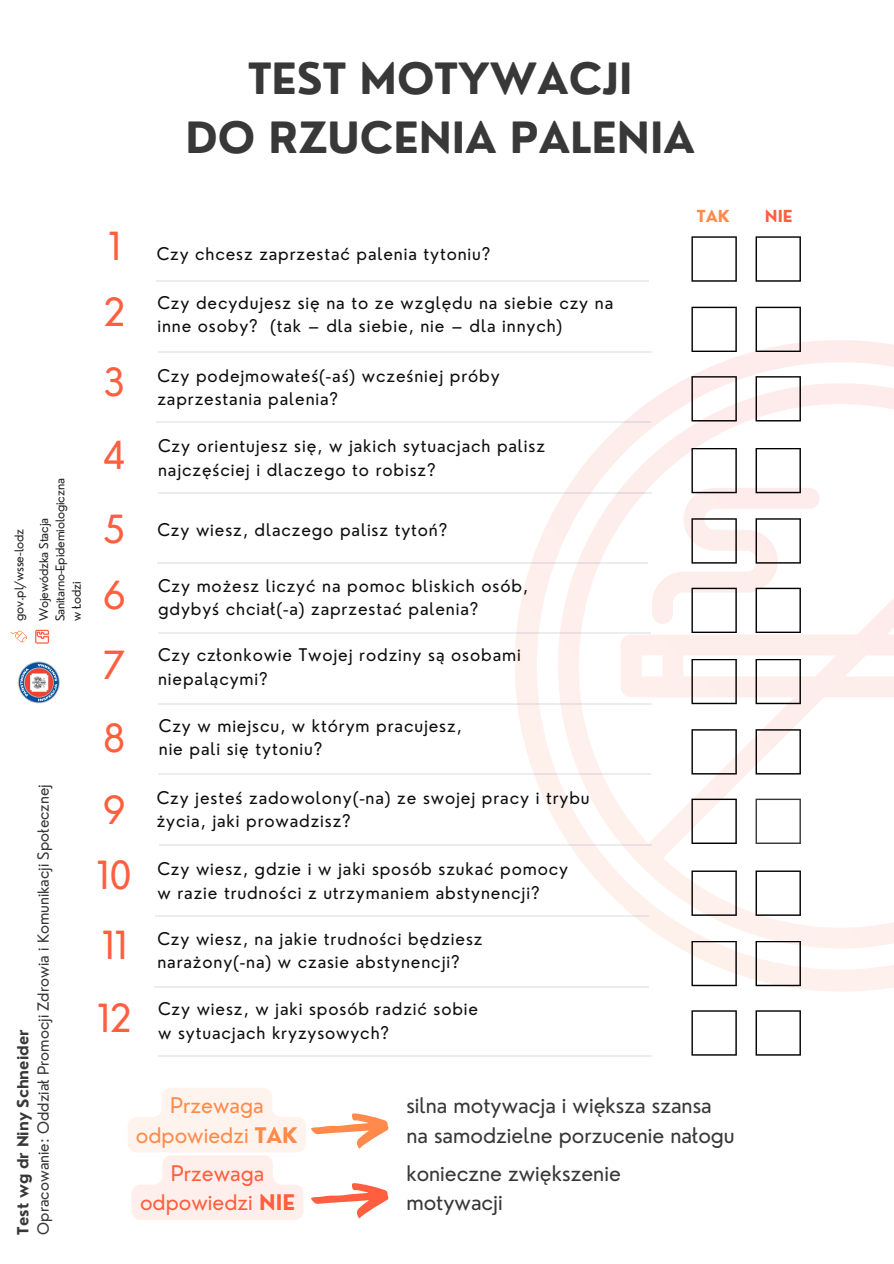
<style>
.page{position:relative;width:894px;height:1264px;background:#fff}
.page>*{position:absolute;margin:0;border:0;box-sizing:border-box;transform-origin:0 0}
.t1{font:700 42px/58.5px "Nourd";color:#383838;text-align:center}
.t2{font:37.8px "Nourd";color:#ff5f3e}
.t3{font:21px/29.2px "Nourd";color:#383838}
.t4{font:21px/29.2px "Nourd";color:#ff8a4b;text-align:center}
.t5{font:21px/29.2px "Nourd";color:#ff5f3e;text-align:center}
.t6{font:17.1px/23.4px "Nourd";letter-spacing:.05em;color:#0e0e0e}
.t7{font:700 16.2px "Nourd";color:#ff8a4b}
.t8{font:700 16.2px "Nourd";color:#ff5f3e}
.t9{font:15px/20.2px "Nourd";color:#383838}
.t10{font:11.85px "Nourd";letter-spacing:-.015em;color:#222}
.s1{font-weight:700}
</style>
<div class="page">
<svg style="left:755px;top:236px;width:45px;height:46px"></svg>
<svg style="left:514px;top:340px;width:379px;height:651px"></svg>
<svg style="left:557px;top:383px;width:336px;height:565px"></svg>
<svg style="left:755px;top:307px;width:45px;height:45px"></svg>
<svg style="left:691px;top:236px;width:45px;height:46px"></svg>
<svg style="left:691px;top:307px;width:45px;height:45px"></svg>
<hr style="left:157px;top:421px;width:493px;height:1px;background:#38487e">
<hr style="left:158px;top:492px;width:493px;height:1px;background:#38487e">
<hr style="left:158px;top:351px;width:493px;height:1px;background:#38487e">
<hr style="left:157px;top:280px;width:491px;height:1px;background:#38487e">
<hr style="left:158px;top:703px;width:493px;height:1px;background:#38487e">
<hr style="left:159px;top:773px;width:491px;height:1px;background:#38487e">
<hr style="left:159px;top:632px;width:491px;height:1px;background:#38487e">
<hr style="left:157px;top:562px;width:490px;height:1px;background:#38487e">
<hr style="left:154px;top:986px;width:494px;height:1px;background:#38487e">
<hr style="left:155px;top:915px;width:493px;height:2px;background:#38487e">
<hr style="left:159px;top:844px;width:492px;height:1px;background:#38487e">
<hr style="left:158px;top:1055px;width:493px;height:1px;background:#38487e">
<svg style="left:755px;top:376px;width:45px;height:45px"></svg>
<svg style="left:691px;top:376px;width:45px;height:45px"></svg>
<svg style="left:652px;top:448px;width:167px;height:185px"></svg>
<svg style="left:755px;top:659px;width:45px;height:45px"></svg>
<svg style="left:755px;top:729px;width:45px;height:45px"></svg>
<svg style="left:691px;top:659px;width:45px;height:45px"></svg>
<svg style="left:691px;top:729px;width:45px;height:45px"></svg>
<svg style="left:755px;top:798px;width:45px;height:46px"></svg>
<svg style="left:691px;top:798px;width:45px;height:46px"></svg>
<svg style="left:755px;top:870px;width:45px;height:45px"></svg>
<svg style="left:755px;top:940px;width:45px;height:46px"></svg>
<svg style="left:691px;top:870px;width:45px;height:45px"></svg>
<svg style="left:691px;top:940px;width:45px;height:46px"></svg>
<svg style="left:755px;top:1010px;width:45px;height:45px"></svg>
<svg style="left:691px;top:1010px;width:45px;height:45px"></svg>
<img style="left:18px;top:661px;width:42px;height:43px">
<svg style="left:10px;top:630px;width:17px;height:13px"></svg>
<svg style="left:128px;top:1088px;width:260px;height:131px"></svg>
<svg style="left:35px;top:629px;width:14px;height:14px"></svg>
<h4 class="t1" style="left:185px;top:49px;width:511px">TEST MOTYWACJI<br>DO RZUCENIA PALENIA</h4>
<h4 class="t10" style="left:53px;top:621px;width:144px;rotate:-90deg">Sanitarno-Epidemiologiczna</h4>
<h4 class="t10" style="left:12px;top:621px;width:94px;rotate:-90deg">gov.pl/wsse-lodz</h4>
<h4 class="t10" style="left:36px;top:621px;width:105px;rotate:-90deg">Wojewódzka Stacja</h4>
<h2 class="t10" style="left:69px;top:621px;width:41px;rotate:-90deg">w Łodzi</h2>
<h4 class="t9" style="left:13px;top:1234px;width:452px;rotate:-90deg"><span class="s1">Test wg dr Niny Schneider<br></span>Opracowanie: Oddział Promocji Zdrowia i Komunikacji Społecznej</h4>
<p class="t2" style="left:108px;top:223px;width:14px">1</p>
<p class="t2" style="left:103px;top:288px;width:23px">2</p>
<p class="t2" style="left:103px;top:358px;width:23px">3</p>
<p class="t2" style="left:103px;top:431px;width:25px">4</p>
<p class="t2" style="left:103px;top:505px;width:24px">5</p>
<p class="t2" style="left:103px;top:571px;width:25px">6</p>
<h3 class="t2" style="left:103px;top:641px;width:24px">7</h3>
<h3 class="t2" style="left:103px;top:714px;width:24px">8</h3>
<h4 class="t2" style="left:103px;top:785px;width:25px">9</h4>
<h4 class="t2" style="left:96px;top:851px;width:37px">10</h4>
<p class="t2" style="left:102px;top:921px;width:27px">11</p>
<h4 class="t2" style="left:97px;top:994px;width:36px">12</h4>
<p class="t6" style="left:157px;top:242px;width:335px">Czy chcesz zaprzestać palenia tytoniu?</p>
<p class="t6" style="left:157px;top:290px;width:457px">Czy decydujesz się na to ze względu na siebie czy na inne osoby? (tak – dla siebie, nie – dla innych)</p>
<p class="t6" style="left:157px;top:364px;width:344px">Czy podejmowałeś(-aś) wcześniej próby zaprzestania palenia?</p>
<p class="t6" style="left:158px;top:434px;width:388px">Czy orientujesz się, w jakich sytuacjach palisz najczęściej i dlaczego to robisz?</p>
<p class="t6" style="left:157px;top:517px;width:291px">Czy wiesz, dlaczego palisz tytoń?</p>
<p class="t6" style="left:158px;top:573px;width:371px">Czy możesz liczyć na pomoc bliskich osób, gdybyś chciał(-a) zaprzestać palenia?</p>
<p class="t6" style="left:158px;top:643px;width:364px">Czy członkowie Twojej rodziny są osobami niepalącymi?</p>
<h5 class="t6" style="left:159px;top:713px;width:304px">Czy w miejscu, w którym pracujesz, nie pali się tytoniu?</h5>
<p class="t6" style="left:157px;top:785px;width:434px">Czy jesteś zadowolony(-na) ze swojej pracy i trybu życia, jaki prowadzisz?</p>
<p class="t6" style="left:157px;top:857px;width:412px">Czy wiesz, gdzie i w jaki sposób szukać pomocy w razie trudności z utrzymaniem abstynencji?</p>
<p class="t6" style="left:157px;top:926px;width:326px">Czy wiesz, na jakie trudności będziesz narażony(-na) w czasie abstynencji?</p>
<p class="t6" style="left:158px;top:997px;width:321px">Czy wiesz, w jaki sposób radzić sobie w sytuacjach kryzysowych?</p>
<p class="t7" style="left:696px;top:206px;width:35px">TAK</p>
<p class="t8" style="left:764px;top:206px;width:29px">NIE</p>
<h4 class="t4" style="left:136px;top:1090px;width:163px">Przewaga odpowiedzi <span class="s1">TAK</span></h4>
<h4 class="t5" style="left:140px;top:1158px;width:157px">Przewaga odpowiedzi <span class="s1">NIE</span></h4>
<h4 class="t3" style="left:406px;top:1090px;width:330px">silna motywacja i większa szansa na samodzielne porzucenie nałogu</h4>
<h4 class="t3" style="left:406px;top:1158px;width:216px">konieczne zwiększenie motywacji</h4>
</div>
